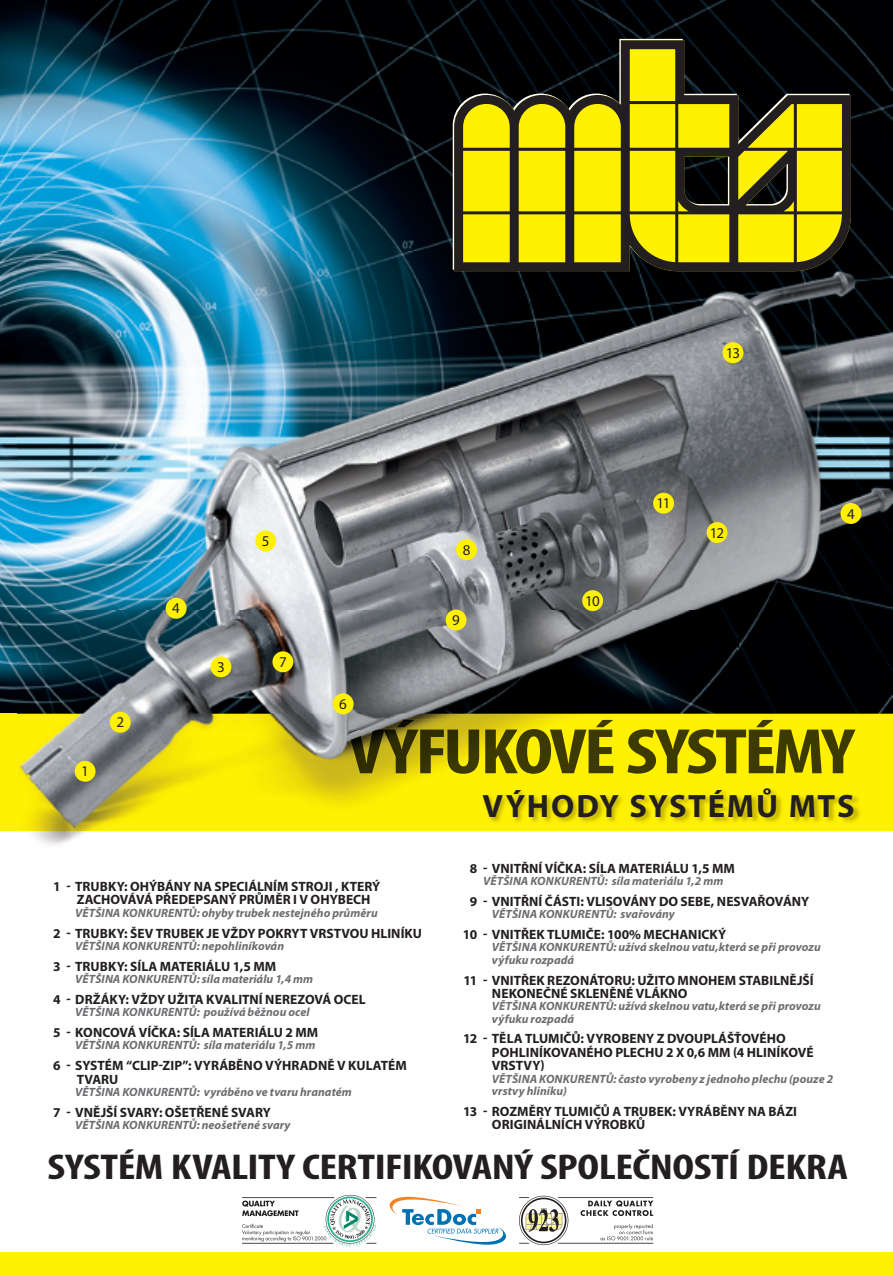
<style>
.page{position:relative;width:893px;height:1276px;background:#fff}
.page>*{position:absolute;margin:0;border:0;box-sizing:border-box;transform-origin:0 0}
.t1{font:700 condensed 36px "Myriad Pro";letter-spacing:-.01em;color:#231f20;scale:1.25 1}
.t2{font:700 32.4px "Myriad Pro";letter-spacing:.055em;color:#231f20}
.t3{font:15px "Myriad";letter-spacing:-.07em;color:#231f20}
.t4{font:700 13.5px/13.4px "Myriad Pro";color:#231f20}
.t5{font:italic 700 12px/12.3px "Myriad Pro";letter-spacing:.005em;color:#6c6d70}
</style>
<div class="page">
<img style="left:0;top:0;width:893px;height:713px">
<div style="left:0;top:1252px;width:893px;height:24px;background:#fff101"></div>
<img style="left:17px;top:252px;width:876px;height:593px">
<img style="left:348px;top:720px;width:508px;height:54px">
<svg style="left:519px;top:1195px;width:134px;height:50px"></svg>
<svg style="left:242px;top:1195px;width:135px;height:51px"></svg>
<div style="left:166px;top:598px;width:21px;height:21px;background:#fff101;border-radius:50%"></div>
<div style="left:255px;top:530px;width:21px;height:21px;background:#fff101;border-radius:50%"></div>
<div style="left:456px;top:539px;width:21px;height:21px;background:#fff101;border-radius:50%"></div>
<div style="left:446px;top:609px;width:20px;height:21px;background:#fff101;border-radius:50%"></div>
<div style="left:707px;top:522px;width:20px;height:21px;background:#fff101;border-radius:50%"></div>
<div style="left:582px;top:590px;width:21px;height:21px;background:#fff101;border-radius:50%"></div>
<div style="left:333px;top:693px;width:21px;height:21px;background:#fff101;border-radius:50%"></div>
<div style="left:272px;top:651px;width:21px;height:21px;background:#fff101;border-radius:50%"></div>
<div style="left:110px;top:712px;width:21px;height:20px;background:#fff101;border-radius:50%"></div>
<div style="left:75px;top:761px;width:21px;height:21px;background:#fff101;border-radius:50%"></div>
<div style="left:210px;top:656px;width:21px;height:21px;background:#fff101;border-radius:50%"></div>
<div style="left:653px;top:493px;width:21px;height:20px;background:#fff101;border-radius:50%"></div>
<div style="left:840px;top:503px;width:21px;height:21px;background:#fff101;border-radius:50%"></div>
<div style="left:722px;top:342px;width:21px;height:21px;background:#fff101;border-radius:50%"></div>
<img style="left:482px;top:786px;width:380px;height:38px">
<svg style="left:390px;top:1196px;width:116px;height:49px"></svg>
<svg style="left:454px;top:40px;width:397px;height:231px"></svg>
<p class="t3" style="left:726px;top:345px;width:16px">13</p>
<p class="t3" style="left:81px;top:764px;width:9px">1</p>
<p class="t3" style="left:116px;top:715px;width:9px">2</p>
<p class="t3" style="left:172px;top:601px;width:9px">4</p>
<p class="t3" style="left:217px;top:659px;width:9px">3</p>
<p class="t3" style="left:262px;top:533px;width:9px">5</p>
<p class="t3" style="left:279px;top:654px;width:9px">7</p>
<p class="t3" style="left:339px;top:696px;width:9px">6</p>
<p class="t4" style="left:77px;top:879px;width:305px;text-indent:-24px">1 - TRUBKY: OHÝBÁNY NA SPECIÁLNÍM STROJI , KTERÝ<br>ZACHOVÁVÁ PŘEDEPSANÝ PRŮMĚR I V OHYBECH</p>
<p class="t5" style="left:75px;top:906px;width:304px">VĚTŠINA KONKURENTŮ: ohyby trubek nestejného průměru</p>
<p class="t4" style="left:53px;top:926px;width:370px">2 - TRUBKY: ŠEV TRUBEK JE VŽDY POKRYT VRSTVOU HLINÍKU</p>
<p class="t5" style="left:75px;top:939px;width:210px">VĚTŠINA KONKURENTŮ: nepohliníkován</p>
<p class="t4" style="left:53px;top:959px;width:225px">3 - TRUBKY: SÍLA MATERIÁLU 1,5 MM</p>
<p class="t5" style="left:75px;top:972px;width:239px">VĚTŠINA KONKURENTŮ: síla materiálu 1,4 mm</p>
<p class="t4" style="left:53px;top:992px;width:314px">4 - DRŽÁKY: VŽDY UŽITA KVALITNÍ NEREZOVÁ OCEL</p>
<p class="t5" style="left:75px;top:1005px;width:236px">VĚTŠINA KONKURENTŮ: používá běžnou ocel</p>
<p class="t4" style="left:53px;top:1025px;width:267px">5 - KONCOVÁ VÍČKA: SÍLA MATERIÁLU 2 MM</p>
<p class="t5" style="left:75px;top:1038px;width:242px">VĚTŠINA KONKURENTŮ: síla materiálu 1,5 mm</p>
<p class="t4" style="left:77px;top:1058px;width:332px;text-indent:-24px">6 - SYSTÉM “CLIP-ZIP”: VYRÁBĚNO VÝHRADNĚ V KULATÉM<br>TVARU</p>
<p class="t5" style="left:75px;top:1085px;width:278px">VĚTŠINA KONKURENTŮ: vyráběno ve tvaru hranatém</p>
<p class="t4" style="left:53px;top:1105px;width:219px">7 - VNĚJŠÍ SVARY: OŠETŘENÉ SVARY</p>
<p class="t5" style="left:75px;top:1118px;width:217px">VĚTŠINA KONKURENTŮ: neošetřené svary</p>
<p class="t3" style="left:463px;top:542px;width:9px">8</p>
<p class="t3" style="left:452px;top:612px;width:9px">9</p>
<p class="t3" style="left:585px;top:593px;width:16px">10</p>
<p class="t3" style="left:657px;top:496px;width:15px">11</p>
<p class="t3" style="left:710px;top:525px;width:16px">12</p>
<p class="t3" style="left:847px;top:506px;width:9px">4</p>
<h2 class="t2" style="left:482px;top:784px;width:374px">VÝHODY SYSTÉMŮ MTS</h2>
<p class="t4" style="left:470px;top:861px;width:267px">8 - VNITŘNÍ VÍČKA: SÍLA MATERIÁLU 1,5 MM</p>
<p class="t5" style="left:483px;top:874px;width:242px">VĚTŠINA KONKURENTŮ: síla materiálu 1,2 mm</p>
<p class="t4" style="left:470px;top:894px;width:341px">9 - VNITŘNÍ ČÁSTI: VLISOVÁNY DO SEBE, NESVAŘOVÁNY</p>
<p class="t5" style="left:492px;top:907px;width:184px">VĚTŠINA KONKURENTŮ: svařovány</p>
<p class="t4" style="left:463px;top:927px;width:265px">10 - VNITŘEK TLUMIČE: 100% MECHANICKÝ</p>
<p class="t5" style="left:492px;top:941px;width:330px">VĚTŠINA KONKURENTŮ: užívá skelnou vatu,která se při provozu výfuku rozpadá</p>
<p class="t4" style="left:492px;top:973px;width:323px;text-indent:-28px">11 - VNITŘEK REZONÁTORU: UŽITO MNOHEM STABILNĚJŠÍ<br>NEKONEČNÉ SKLENĚNÉ VLÁKNO</p>
<p class="t5" style="left:492px;top:999px;width:330px">VĚTŠINA KONKURENTŮ: užívá skelnou vatu,která se při provozu výfuku rozpadá</p>
<p class="t4" style="left:492px;top:1031px;width:323px;text-indent:-29px">12 - TĚLA TLUMIČŮ: VYROBENY Z DVOUPLÁŠŤOVÉHO<br>POHLINÍKOVANÉHO PLECHU 2 X 0,6 MM (4 HLINÍKOVÉ<br>VRSTVY)</p>
<p class="t5" style="left:492px;top:1072px;width:343px">VĚTŠINA KONKURENTŮ: často vyrobeny z jednoho plechu (pouze 2 vrstvy hliníku)</p>
<p class="t4" style="left:492px;top:1104px;width:307px;text-indent:-29px">13 - ROZMĚRY TLUMIČŮ A TRUBEK: VYRÁBĚNY NA BÁZI<br>ORIGINÁLNÍCH VÝROBKŮ</p>
<h1 class="t1" style="left:48px;top:1144px;width:642px">SYSTÉM KVALITY CERTIFIKOVANÝ SPOLEČNOSTÍ DEKRA</h1>
</div>
